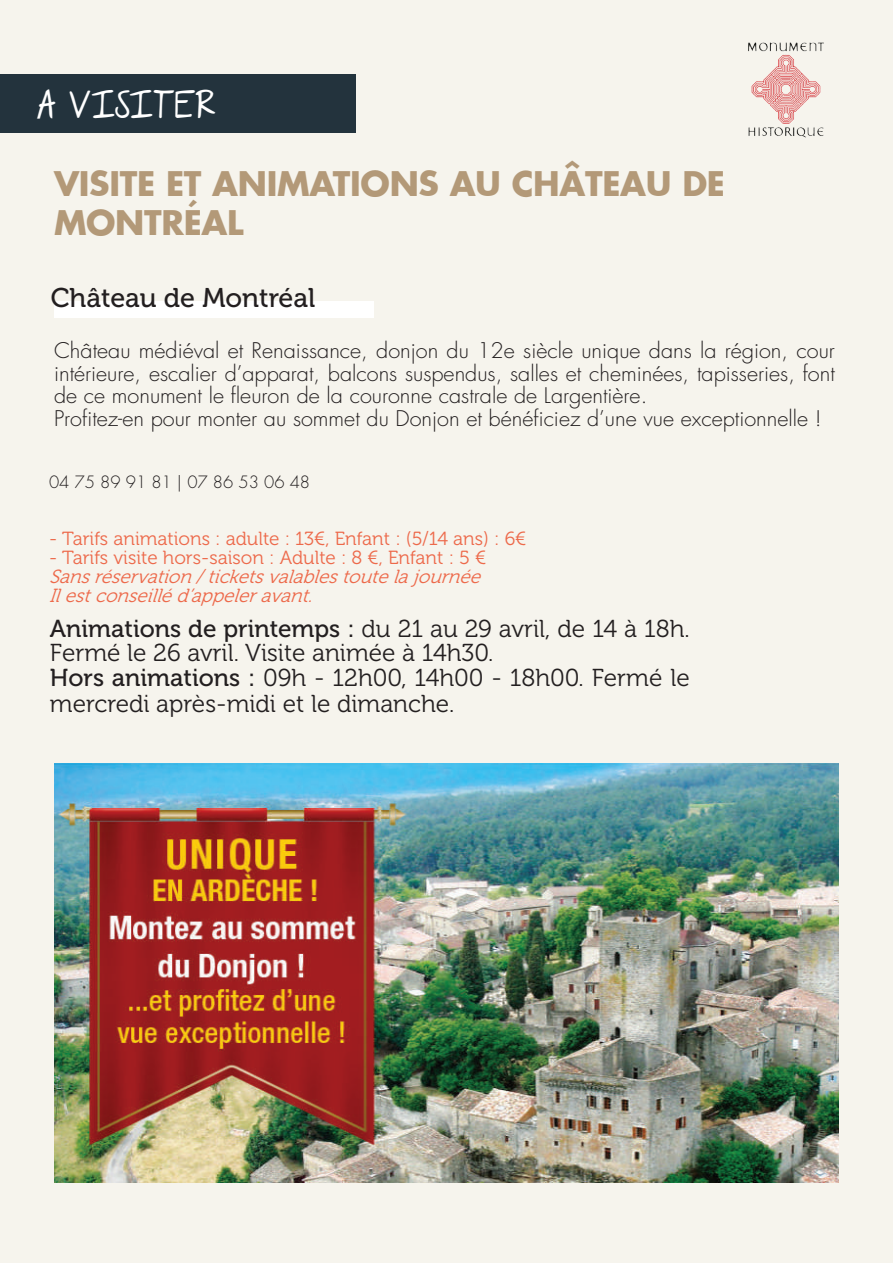
<style>
.page{position:relative;width:893px;height:1263px;background:#f6f4ed}
.page>*{position:absolute;margin:0;border:0;box-sizing:border-box;transform-origin:0 0}
.t1{font:37.05px "A Year Without Rain";color:#fff}
.t2{font:700 33.15px/39px "Futura";letter-spacing:-.01em;color:#b39978}
.t3{font:27px "Museo 500";color:#231f20}
.t4{font:24.45px/25.2px "Museo 300";color:#231f20}
.t5{font:300 21px/22.5px "Futura LT";color:#231f20}
.t6{font:18.9px "Museo 300";color:#ed694a}
.t7{font:italic 18.9px/18.9px "Museo 300";color:#ed694a}
.t8{font:300 16.5px "Futura LT";color:#231f20}
.s1{font-family:"Museo 500"}
</style>
<div class="page">
<div style="left:54px;top:301px;width:320px;height:16px;background:#fff"></div>
<div style="left:0;top:74px;width:356px;height:59px;background:#23333d"></div>
<img style="left:748px;top:42px;width:76px;height:96px">
<img style="left:54px;top:763px;width:785px;height:419px">
<h1 class="t1" style="left:37px;top:81px;width:181px">A VISITER</h1>
<h2 class="t2" style="left:54px;top:164px;width:673px">VISITE ET ANIMATIONS AU CHÂTEAU DE<br>MONTRÉAL</h2>
<p class="t3" style="left:51px;top:283px;width:266px">Château de Montréal</p>
<p class="t5" style="left:54px;top:340px;width:782px">Château médiéval et Renaissance, donjon du 12e siècle unique dans la région, cour intérieure, escalier d’apparat, balcons suspendus, salles et cheminées, tapisseries, font de ce monument le fleuron de la couronne castrale de Largentière.<br>Profitez-en pour monter au sommet du Donjon et bénéficiez d’une vue exceptionnelle !</p>
<p class="t8" style="left:49px;top:472px;width:263px">04 75 89 91 81 | 07 86 53 06 48</p>
<p class="t6" style="left:49px;top:528px;width:479px">- Tarifs animations : adulte : 13€, Enfant : (5/14 ans) : 6€</p>
<p class="t6" style="left:49px;top:547px;width:439px">- Tarifs visite hors-saison : Adulte : 8 €, Enfant : 5 €</p>
<p class="t7" style="left:49px;top:567px;width:439px">Sansréservation/ticketsvalablestoutelajournée<br>Ilestconseilléd’appeleravant.</p>
<p class="t4" style="left:50px;top:616px;width:641px"><span class="s1">Animations de printemps :</span> du 21 au 29 avril, de 14 à 18h.<br>Fermé le 26 avril. Visite animée à 14h30.<br><span class="s1">Hors animations :</span> 09h - 12h00, 14h00 - 18h00. Fermé le mercredi après-midi et le dimanche.</p>
</div>
